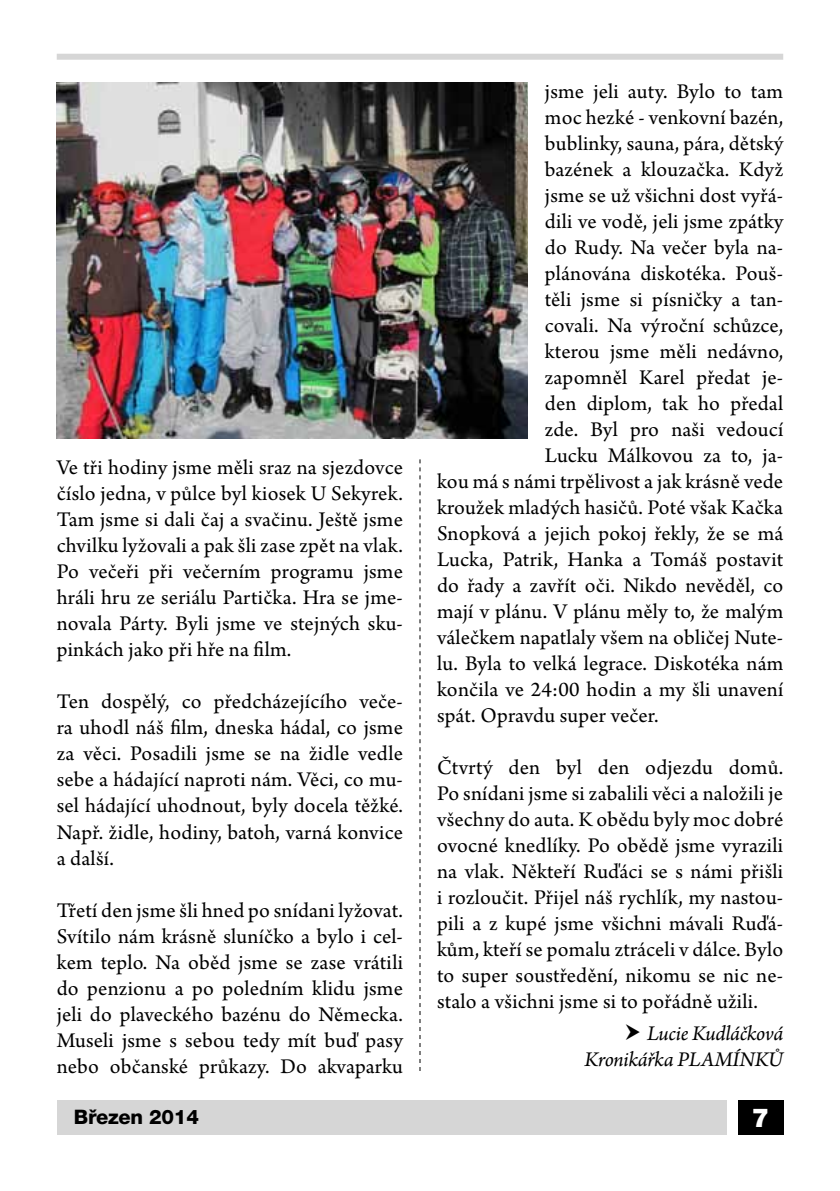
<style>
.page{position:relative;width:840px;height:1191px;background:#fff}
.page>*{position:absolute;margin:0;border:0;box-sizing:border-box;transform-origin:0 0}
.t1{font:900 26px "Helvetica Neue LT Pro";color:#fff}
.t2{font:22px/26px "Arno Pro";letter-spacing:.01em;color:#000;text-align:justify}
.t3{font:italic 22px/26px "Arno Pro";letter-spacing:-.015em;color:#000;text-align:right}
.t4{font:800 20px "Helvetica Neue LT Pro";letter-spacing:-.01em;color:#000}
</style>
<div class="page">
<div style="left:57px;top:1100px;width:669px;height:34px;background:#d6d6d6"></div>
<div style="left:57px;top:54px;width:725px;height:6px;background:#d6d6d6"></div>
<div style="left:737px;top:1100px;width:45px;height:34px;background:#000"></div>
<svg style="left:419px;top:459px;width:1px;height:612px"></svg>
<img style="left:57px;top:83px;width:470px;height:355px">
<p class="t2" style="left:57px;top:456px;width:347px">Ve tři hodiny jsme měli sraz na sjezdovce číslo jedna, v půlce byl kiosek U Sekyrek.<br>Tam jsme si dali čaj a svačinu. Ještě jsme chvilku lyžovali a pak šli zase zpět na vlak.<br>Po večeři při večerním programu jsme hráli hru ze seriálu Partička. Hra se jme&shy;novala Párty. Byli jsme ve stejných sku&shy;pinkách jako při hře na film.</p>
<p class="t2" style="left:57px;top:690px;width:347px">Ten dospělý, co předcházejícího veče&shy;ra uhodl náš film, dneska hádal, co jsme za věci. Posadili jsme se na židle vedle sebe a hádající naproti nám. Věci, co mu&shy;sel hádající uhodnout, byly docela těžké.<br>Např. židle, hodiny, batoh, varná konvice a další.</p>
<p class="t2" style="left:57px;top:898px;width:347px">Třetí den jsme šli hned po snídani lyžovat.<br>Svítilo nám krásně sluníčko a bylo i cel&shy;kem teplo. Na oběd jsme se zase vrátili do penzionu a po poledním klidu jsme jeli do plaveckého bazénu do Německa.<br>Museli jsme s sebou tedy mít buď pasy nebo občanské průkazy. Do akvaparku</p>
<p class="t2" style="left:544px;top:79px;width:240px">jsme jeli auty. Bylo to tam</p>
<p class="t2" style="left:544px;top:105px;width:240px">moc hezké - venkovní bazén,</p>
<p class="t2" style="left:544px;top:131px;width:240px">bublinky, sauna, pára, dětský</p>
<p class="t2" style="left:544px;top:157px;width:240px">bazének a klouzačka. Když</p>
<p class="t2" style="left:544px;top:183px;width:240px">jsme se už všichni dost vyřá-</p>
<p class="t2" style="left:544px;top:209px;width:240px">dili ve vodě, jeli jsme zpátky</p>
<p class="t2" style="left:544px;top:235px;width:240px">do Rudy. Na večer byla na-</p>
<p class="t2" style="left:544px;top:261px;width:240px">plánována diskotéka. Pouš-</p>
<p class="t2" style="left:544px;top:287px;width:240px">těli jsme si písničky a tan-</p>
<p class="t2" style="left:544px;top:313px;width:240px">covali. Na výroční schůzce,</p>
<p class="t2" style="left:544px;top:339px;width:240px">kterou jsme měli nedávno,</p>
<p class="t2" style="left:544px;top:365px;width:240px">zapomněl Karel předat je-</p>
<p class="t2" style="left:544px;top:391px;width:240px">den diplom, tak ho předal</p>
<p class="t2" style="left:544px;top:417px;width:240px">zde. Byl pro naši vedoucí</p>
<p class="t2" style="left:544px;top:443px;width:240px">Lucku Málkovou za to, ja-</p>
<p class="t2" style="left:437px;top:469px;width:347px">kou má s námi trpělivost a jak krásně vede</p>
<p class="t2" style="left:437px;top:495px;width:347px">kroužek mladých hasičů. Poté však Kačka</p>
<p class="t2" style="left:437px;top:521px;width:347px">Snopková a jejich pokoj řekly, že se má</p>
<p class="t2" style="left:437px;top:547px;width:347px">Lucka, Patrik, Hanka a Tomáš postavit</p>
<p class="t2" style="left:437px;top:573px;width:347px">do řady a zavřít oči. Nikdo nevěděl, co</p>
<p class="t2" style="left:437px;top:599px;width:347px">mají v plánu. V plánu měly to, že malým</p>
<p class="t2" style="left:437px;top:625px;width:347px">válečkem napatlaly všem na obličej Nute-</p>
<p class="t2" style="left:437px;top:651px;width:347px">lu. Byla to velká legrace. Diskotéka nám</p>
<p class="t2" style="left:437px;top:677px;width:347px">končila ve 24:00 hodin a my šli unavení</p>
<p class="t2" style="left:437px;top:703px;width:223px">spát. Opravdu super večer.</p>
<p class="t2" style="left:437px;top:755px;width:347px">Čtvrtý den byl den odjezdu domů.<br>Po snídani jsme si zabalili věci a naložili je všechny do auta. K obědu byly moc dobré ovocné knedlíky. Po obědě jsme vyrazili na vlak. Někteří Ruďáci se s námi přišli i rozloučit. Přijel náš rychlík, my nastou&shy;pili a z kupé jsme všichni mávali Ruďá&shy;kům, kteří se pomalu ztráceli v dálce. Bylo to super soustředění, nikomu se nic ne&shy;stalo a všichni jsme si to pořádně užili.</p>
<p class="t3" style="left:584px;top:1021px;width:200px">Lucie Kudláčková<br>Kronikářka PLAMÍNKŮ</p>
<p class="t4" style="left:74px;top:1105px;width:127px">Březen 2014</p>
<p class="t1" style="left:751px;top:1101px;width:19px">7</p>
</div>
